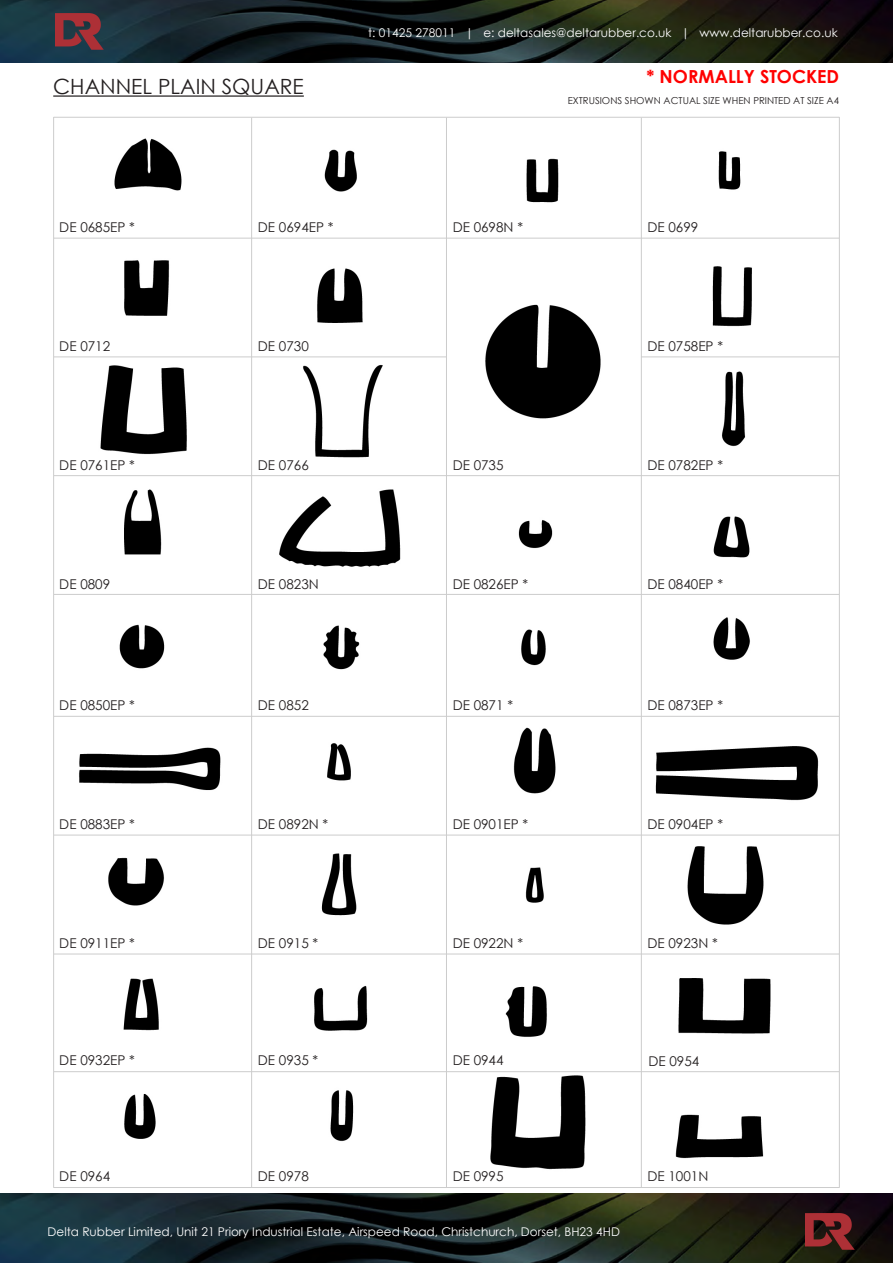
<style>
.page{position:relative;width:893px;height:1263px;background:#fff}
.page>*{position:absolute;margin:0;border:0;box-sizing:border-box;transform-origin:0 0}
.t1{font:21px "Century Gothic";color:#231f20}
.t2{font:700 18px "Century Gothic";color:#f00}
.t3{font:13.5px "Century Gothic";color:#231f20}
.t4{font:12px "Century Gothic";color:#fff}
.t5{font:9.6px "Century Gothic";color:#231f20}
</style>
<div class="page">
<img style="left:54px;top:138px;width:773px;height:1032px">
<hr style="left:54px;top:238px;width:785px;height:1px;background:#ccc">
<hr style="left:54px;top:117px;width:785px;height:1px;background:#ccc">
<hr style="left:54px;top:475px;width:785px;height:1px;background:#ccc">
<hr style="left:54px;top:716px;width:785px;height:1px;background:#ccc">
<hr style="left:54px;top:356px;width:393px;height:1px;background:#ccc">
<hr style="left:641px;top:356px;width:198px;height:1px;background:#ccc">
<hr style="left:54px;top:594px;width:785px;height:1px;background:#ccc">
<hr style="left:54px;top:835px;width:785px;height:1px;background:#ccc">
<hr style="left:54px;top:954px;width:785px;height:1px;background:#ccc">
<hr style="left:54px;top:1071px;width:785px;height:1px;background:#ccc">
<hr style="left:54px;top:1187px;width:785px;height:1px;background:#ccc">
<hr style="left:446px;top:118px;width:1px;height:1069px;background:#ccc">
<hr style="left:641px;top:118px;width:1px;height:1069px;background:#ccc">
<hr style="left:839px;top:117px;width:1px;height:1071px;background:#ccc">
<hr style="left:53px;top:117px;width:1px;height:1071px;background:#ccc">
<hr style="left:251px;top:118px;width:1px;height:1069px;background:#ccc">
<hr style="left:53px;top:95px;width:251px;height:2px;background:#231f20">
<img style="left:0;top:0;width:893px;height:63px">
<img style="left:56px;top:14px;width:47px;height:35px">
<img style="left:0;top:1194px;width:893px;height:69px">
<img style="left:805px;top:1213px;width:49px;height:36px">
<p class="t1" style="left:53px;top:72px;width:252px">CHANNEL PLAIN SQUARE</p>
<p class="t4" style="left:368px;top:24px;width:471px">t: 01425 278011 | e: deltasales@deltarubber.co.uk | www.deltarubber.co.uk</p>
<h2 class="t2" style="left:647px;top:63px;width:194px">* NORMALLY STOCKED</h2>
<p class="t5" style="left:568px;top:94px;width:273px">EXTRUSIONS SHOWN ACTUAL SIZE WHEN PRINTED AT SIZE A4</p>
<p class="t3" style="left:59px;top:217px;width:77px">DE 0685EP *</p>
<p class="t3" style="left:258px;top:217px;width:77px">DE 0694EP *</p>
<p class="t3" style="left:453px;top:217px;width:72px">DE 0698N *</p>
<p class="t3" style="left:647px;top:217px;width:52px">DE 0699</p>
<p class="t3" style="left:59px;top:337px;width:52px">DE 0712</p>
<p class="t3" style="left:258px;top:337px;width:52px">DE 0730</p>
<p class="t3" style="left:647px;top:337px;width:77px">DE 0758EP *</p>
<p class="t3" style="left:59px;top:455px;width:77px">DE 0761EP *</p>
<p class="t3" style="left:258px;top:455px;width:52px">DE 0766</p>
<p class="t3" style="left:453px;top:455px;width:52px">DE 0735</p>
<p class="t3" style="left:647px;top:455px;width:77px">DE 0782EP *</p>
<p class="t3" style="left:59px;top:574px;width:52px">DE 0809</p>
<p class="t3" style="left:258px;top:574px;width:62px">DE 0823N</p>
<p class="t3" style="left:453px;top:574px;width:77px">DE 0826EP *</p>
<p class="t3" style="left:647px;top:574px;width:77px">DE 0840EP *</p>
<p class="t3" style="left:59px;top:696px;width:77px">DE 0850EP *</p>
<p class="t3" style="left:258px;top:696px;width:52px">DE 0852</p>
<p class="t3" style="left:453px;top:696px;width:62px">DE 0871 *</p>
<p class="t3" style="left:647px;top:696px;width:77px">DE 0873EP *</p>
<p class="t3" style="left:59px;top:815px;width:77px">DE 0883EP *</p>
<p class="t3" style="left:258px;top:815px;width:72px">DE 0892N *</p>
<p class="t3" style="left:453px;top:815px;width:77px">DE 0901EP *</p>
<p class="t3" style="left:647px;top:815px;width:77px">DE 0904EP *</p>
<p class="t3" style="left:59px;top:934px;width:77px">DE 0911EP *</p>
<p class="t3" style="left:258px;top:934px;width:62px">DE 0915 *</p>
<p class="t3" style="left:453px;top:934px;width:72px">DE 0922N *</p>
<p class="t3" style="left:647px;top:934px;width:72px">DE 0923N *</p>
<p class="t3" style="left:59px;top:1050px;width:77px">DE 0932EP *</p>
<p class="t3" style="left:258px;top:1050px;width:62px">DE 0935 *</p>
<p class="t3" style="left:453px;top:1050px;width:52px">DE 0944</p>
<p class="t3" style="left:648px;top:1051px;width:52px">DE 0954</p>
<p class="t3" style="left:59px;top:1167px;width:52px">DE 0964</p>
<p class="t3" style="left:258px;top:1167px;width:52px">DE 0978</p>
<p class="t3" style="left:453px;top:1167px;width:52px">DE 0995</p>
<p class="t3" style="left:647px;top:1167px;width:62px">DE 1001N</p>
<p class="t4" style="left:48px;top:1223px;width:574px">Delta Rubber Limited, Unit 21 Priory Industrial Estate, Airspeed Road, Christchurch, Dorset, BH23 4HD</p>
</div>
